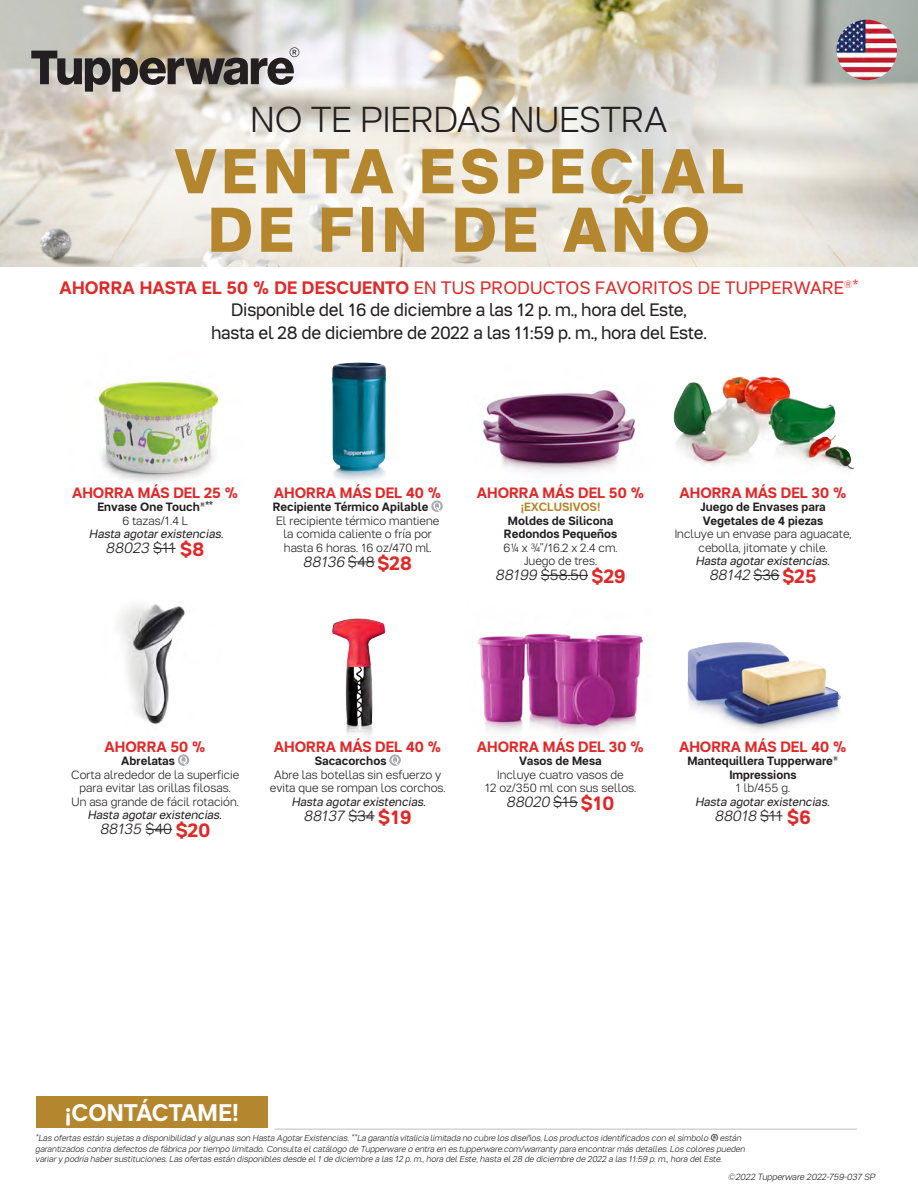
<style>
.page{position:relative;width:918px;height:1188px;background:#fff}
.page>*{position:absolute;margin:0;border:0;box-sizing:border-box;transform-origin:0 0}
.t1{font:800 63px/58.5px "Tupper PRO";letter-spacing:.08em;color:#b4862d;text-align:center}
.t2{font:300 36px "Tupper PRO";color:#231f20}
.t3{font:700 24px "Tupper PRO";color:#fff}
.t4{font:18px/22.5px "Tupper PRO";letter-spacing:-.015em;color:#231f20;text-align:center}
.t5{font:700 15px "Tupper PRO";color:#e12828}
.t6{font:italic 300 15px "Tupper PRO";color:#231f20}
.t7{font:300 15px "Tupper PRO";color:#231f20}
.t8{font:300 12px/13.5px "Tupper PRO";color:#231f20;text-align:center}
.t9{font:700 12px/13.5px "Tupper PRO";color:#231f20;text-align:center}
.t10{font:italic 12px "Tupper PRO";color:#231f20}
.t11{font:700 12px "Tupper PRO";color:#b4862d}
.t12{font:italic 300 9px "Tupper PRO";color:#231f20}
.t13{font:italic 300 8.7px/10.5px "Tupper PRO";color:#231f20}
.s1{font-weight:700;color:#e12828}
.s2{color:#e12828}
.s3{font-weight:300}
.s4{font-style:normal}
.s5{font-weight:700;font-style:normal;font-size:19.5px;color:#e12828}
.s6{font-style:italic}
.s7{font-weight:700;font-size:19.5px;color:#e12828}
</style>
<div class="page">
<img style="left:0;top:0;width:918px;height:267px">
<svg style="left:31px;top:31px;width:291px;height:291px"></svg>
<svg style="left:415px;top:31px;width:290px;height:291px"></svg>
<svg style="left:185px;top:31px;width:290px;height:291px"></svg>
<svg style="left:609px;top:31px;width:290px;height:291px"></svg>
<img style="left:120px;top:604px;width:65px;height:120px">
<img style="left:332px;top:618px;width:53px;height:119px">
<img style="left:477px;top:633px;width:166px;height:103px">
<img style="left:687px;top:642px;width:154px;height:90px">
<img style="left:331px;top:363px;width:55px;height:118px">
<img style="left:483px;top:390px;width:152px;height:83px">
<img style="left:96px;top:381px;width:123px;height:101px">
<img style="left:673px;top:376px;width:181px;height:96px">
<hr style="left:275px;top:1129px;width:582px;height:1px;background:#bcbec0">
<img style="left:837px;top:20px;width:60px;height:60px;border-radius:30px">
<div style="left:711px;top:1134px;width:7px;height:7px;background:#6d6e71;border-radius:50%"></div>
<svg style="left:712px;top:1135px;width:5px;height:6px"></svg>
<div style="left:36px;top:1097px;width:232px;height:31px;background:#b4862d"></div>
<svg style="left:553px;top:802px;width:25px;height:1px"></svg>
<svg style="left:389px;top:754px;width:12px;height:12px"></svg>
<svg style="left:391px;top:756px;width:8px;height:9px"></svg>
<svg style="left:348px;top:816px;width:27px;height:1px"></svg>
<svg style="left:178px;top:754px;width:11px;height:12px"></svg>
<svg style="left:180px;top:756px;width:7px;height:9px"></svg>
<svg style="left:146px;top:829px;width:26px;height:1px"></svg>
<svg style="left:760px;top:815px;width:23px;height:1px"></svg>
<hr style="left:541px;top:575px;width:47px;height:1px;background:#231f20">
<svg style="left:431px;top:500px;width:12px;height:12px"></svg>
<svg style="left:433px;top:502px;width:8px;height:9px"></svg>
<svg style="left:348px;top:562px;width:27px;height:1px"></svg>
<svg style="left:153px;top:548px;width:23px;height:1px"></svg>
<svg style="left:753px;top:575px;width:27px;height:1px"></svg>
<svg style="left:31px;top:47px;width:268px;height:45px;background:#8f8881"></svg>
<h2 class="t2" style="left:250px;top:98px;width:418px">NO TE PIERDAS NUESTRA</h2>
<h1 class="t1" style="left:174px;top:142px;width:571px">VENTA ESPECIAL<br>DE FIN DE AÑO</h1>
<h3 class="t4" style="left:60px;top:276px;width:800px"><span class="s1">AHORRA HASTA EL 50 % DE DESCUENTO</span> <span class="s2">EN TUS PRODUCTOS FAVORITOS DE TUPPERWARE</span><sup>®</sup><span class="s2">*<br></span>Disponible del 16 de diciembre a las 12 p. m., hora del Este,<br>hasta el 28 de diciembre de 2022 a las 11:59 p. m., hora del Este.</h3>
<h3 class="t5" style="left:72px;top:484px;width:168px">AHORRA MÁS DEL 25 %</h3>
<h3 class="t9" style="left:98px;top:501px;width:117px">Envase One Touch<sup>®</sup>**<br><span class="s3">6 tazas/1.4 L</span></h3>
<h3 class="t10" style="left:90px;top:527px;width:136px">Hasta agotar existencias.</h3>
<h3 class="t6" style="left:106px;top:539px;width:99px">88023 <span class="s4">$11</span> <span class="s5">$8</span></h3>
<h3 class="t5" style="left:274px;top:484px;width:169px">AHORRA MÁS DEL 40 %</h3>
<h3 class="t9" style="left:273px;top:501px;width:157px">Recipiente Térmico Apilable</h3>
<h3 class="t8" style="left:276px;top:514px;width:165px">El recipiente térmico mantiene la comida caliente o fría por hasta 6 horas. 16 oz/470 ml.</h3>
<h3 class="t6" style="left:304px;top:553px;width:110px">88136 <span class="s4">$48</span> <span class="s5">$28</span></h3>
<h3 class="t5" style="left:477px;top:484px;width:169px">AHORRA MÁS DEL 50 %</h3>
<h3 class="t11" style="left:521px;top:500px;width:81px">¡EXCLUSIVOS!</h3>
<h3 class="t9" style="left:504px;top:514px;width:115px">Moldes de Silicona<br>Redondos Pequeños</h3>
<h3 class="t8" style="left:504px;top:541px;width:116px">61/4 x 3/4"/16.2 x 2.4 cm.<br>Juego de tres.</h3>
<h3 class="t7" style="left:496px;top:566px;width:131px"><span class="s6">88199</span> $58.50 <span class="s7">$29</span></h3>
<h3 class="t5" style="left:680px;top:484px;width:169px">AHORRA MÁS DEL 30 %</h3>
<h3 class="t9" style="left:700px;top:501px;width:127px;text-align:left">Juego de Envases para<br>Vegetales de 4 piezas</h3>
<h3 class="t8" style="left:675px;top:528px;width:178px">Incluye un envase para aguacate, cebolla, jitomate y chile.</h3>
<h3 class="t10" style="left:696px;top:554px;width:136px">Hasta agotar existencias.</h3>
<h3 class="t6" style="left:710px;top:566px;width:108px">88142 <span class="s4">$36</span> <span class="s5">$25</span></h3>
<h3 class="t5" style="left:105px;top:738px;width:103px">AHORRA 50 %</h3>
<h3 class="t9" style="left:121px;top:754px;width:55px">Abrelatas</h3>
<h3 class="t8" style="left:71px;top:768px;width:170px">Corta alrededor de la superficie para evitar las orillas filosas.<br>Un asa grande de fácil rotación.</h3>
<h3 class="t10" style="left:88px;top:808px;width:136px">Hasta agotar existencias.</h3>
<h3 class="t6" style="left:100px;top:820px;width:111px">88135 <span class="s4">$40</span> <span class="s5">$20</span></h3>
<h3 class="t5" style="left:274px;top:738px;width:169px">AHORRA MÁS DEL 40 %</h3>
<h3 class="t9" style="left:315px;top:755px;width:73px">Sacacorchos</h3>
<h3 class="t8" style="left:270px;top:768px;width:177px">Abre las botellas sin esfuerzo y evita que se rompan los corchos.</h3>
<h3 class="t10" style="left:292px;top:795px;width:136px">Hasta agotar existencias.</h3>
<h3 class="t6" style="left:304px;top:807px;width:109px">88137 <span class="s4">$34</span> <span class="s5">$19</span></h3>
<h3 class="t5" style="left:477px;top:738px;width:169px">AHORRA MÁS DEL 30 %</h3>
<h3 class="t9" style="left:519px;top:754px;width:84px">Vasos de Mesa</h3>
<h3 class="t8" style="left:485px;top:768px;width:153px">Incluye cuatro vasos de<br>12 oz/350 ml con sus sellos.</h3>
<h3 class="t6" style="left:507px;top:793px;width:109px">88020 <span class="s4">$15</span> <span class="s5">$10</span></h3>
<h3 class="t5" style="left:679px;top:738px;width:169px">AHORRA MÁS DEL 40 %</h3>
<h3 class="t9" style="left:687px;top:754px;width:153px">Mantequillera Tupperware<sup>®<br></sup>Impressions</h3>
<h3 class="t8" style="left:736px;top:781px;width:56px">1 lb/455 g.</h3>
<h3 class="t10" style="left:696px;top:795px;width:136px">Hasta agotar existencias.</h3>
<h3 class="t6" style="left:715px;top:807px;width:97px">88018 <span class="s4">$11</span> <span class="s5">$6</span></h3>
<h3 class="t3" style="left:65px;top:1099px;width:176px">¡CONTÁCTAME!</h3>
<p class="t13" style="left:36px;top:1133px;width:674px">*Las ofertas están sujetas a disponibilidad y algunas son Hasta Agotar Existencias. **La garantía vitalicia limitada no cubre los diseños. Los productos identificados con el símbolo</p>
<p class="t13" style="left:36px;top:1133px;width:711px;text-indent:685px">están garantizados contra defectos de fábrica por tiempo limitado. Consulta el catálogo de Tupperware o entra en es.tupperware.com/warranty para encontrar más detalles. Los colores pueden variar y podría haber sustituciones. Las ofertas están disponibles desde el 1 de diciembre a las 12 p. m., hora del Este, hasta el 28 de diciembre de 2022 a las 11:59 p. m., hora del Este.</p>
<p class="t12" style="left:728px;top:1171px;width:149px">©2022 Tupperware 2022-759-037 SP</p>
</div>
